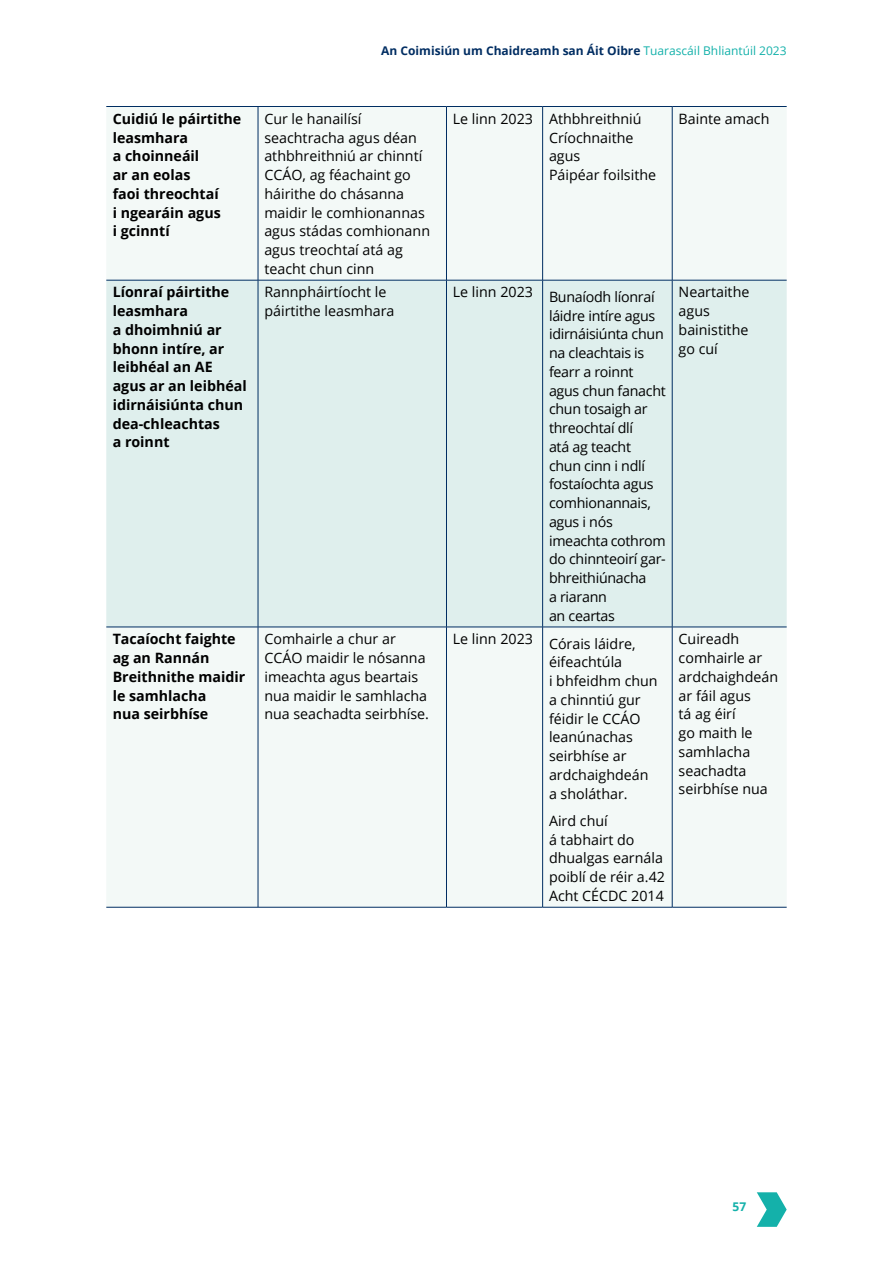
<style>
.page{position:relative;width:893px;height:1263px;background:#fff}
.page>*{position:absolute;margin:0;border:0;box-sizing:border-box;transform-origin:0 0}
.WRC_body_2024{font:14.25px/18.8px "Open Sans";color:#000}
.WRC_body_2024-2{font:700 14.25px/18.8px "Open Sans";color:#000}
.WRC_body_2024-3{font:14.25px/18.8px "Open Sans";letter-spacing:-.02em;color:#000}
.t1{font:700 12px "Open Sans";color:#002d62}
.t2{font:700 12px "Open Sans";color:#14b1aa}
.s1{font-weight:400;color:#14b1aa}
</style>
<div class="page">
<svg style="left:757px;top:1192px;width:30px;height:35px"></svg>
<div style="left:106px;top:107px;width:681px;height:800px;background:#f3f9f7"></div>
<div style="left:106px;top:281px;width:681px;height:346px;background:#dfefed"></div>
<hr style="left:106px;top:106px;width:152px;height:1px;background:#002d62">
<hr style="left:258px;top:106px;width:188px;height:1px;background:#002d62">
<hr style="left:258px;top:107px;width:1px;height:173px;background:#002d62">
<hr style="left:446px;top:106px;width:97px;height:1px;background:#002d62">
<hr style="left:446px;top:107px;width:1px;height:173px;background:#002d62">
<hr style="left:543px;top:106px;width:129px;height:1px;background:#002d62">
<hr style="left:542px;top:107px;width:1px;height:173px;background:#002d62">
<hr style="left:672px;top:106px;width:115px;height:1px;background:#002d62">
<hr style="left:672px;top:107px;width:1px;height:173px;background:#002d62">
<hr style="left:106px;top:280px;width:152px;height:1px;background:#002d62">
<hr style="left:258px;top:280px;width:188px;height:1px;background:#002d62">
<hr style="left:258px;top:280px;width:1px;height:347px;background:#002d62">
<hr style="left:446px;top:280px;width:97px;height:1px;background:#002d62">
<hr style="left:446px;top:280px;width:1px;height:347px;background:#002d62">
<hr style="left:543px;top:280px;width:129px;height:1px;background:#002d62">
<hr style="left:542px;top:280px;width:1px;height:347px;background:#002d62">
<hr style="left:672px;top:280px;width:115px;height:1px;background:#002d62">
<hr style="left:672px;top:280px;width:1px;height:347px;background:#002d62">
<hr style="left:106px;top:627px;width:152px;height:1px;background:#002d62">
<hr style="left:258px;top:627px;width:188px;height:1px;background:#002d62">
<hr style="left:258px;top:627px;width:1px;height:280px;background:#002d62">
<hr style="left:446px;top:627px;width:97px;height:1px;background:#002d62">
<hr style="left:446px;top:627px;width:1px;height:280px;background:#002d62">
<hr style="left:543px;top:627px;width:129px;height:1px;background:#002d62">
<hr style="left:542px;top:627px;width:1px;height:280px;background:#002d62">
<hr style="left:672px;top:627px;width:115px;height:1px;background:#002d62">
<hr style="left:672px;top:627px;width:1px;height:280px;background:#002d62">
<hr style="left:106px;top:907px;width:152px;height:1px;background:#002d62">
<hr style="left:258px;top:907px;width:188px;height:1px;background:#002d62">
<hr style="left:446px;top:907px;width:97px;height:1px;background:#002d62">
<hr style="left:543px;top:907px;width:129px;height:1px;background:#002d62">
<hr style="left:672px;top:907px;width:115px;height:1px;background:#002d62">
<p class="t1" style="left:381px;top:43px;width:407px">An Coimisiún um Chaidreamh san Áit Oibre <span class="s1">Tuarascáil Bhliantúil 2023</span></p>
<p class="WRC_body_2024-2" style="left:113px;top:109px;width:130px">Cuidiú le páirtithe leasmhara<br>a choinneáil<br>ar an eolas<br>faoi threochtaí<br>i ngearáin agus<br>i gcinntí</p>
<p class="WRC_body_2024" style="left:264px;top:109px;width:167px">Cur le hanailísí seachtracha agus déan athbhreithniú ar chinntí<br>CCÁO, ag féachaint go háirithe do chásanna maidir le comhionannas agus stádas comhionann agus treochtaí atá ag teacht chun cinn</p>
<p class="WRC_body_2024" style="left:453px;top:109px;width:82px">Le linn 2023</p>
<p class="WRC_body_2024" style="left:549px;top:109px;width:109px">Athbhreithniú<br>Críochnaithe agus<br>Páipéar foilsithe</p>
<p class="WRC_body_2024" style="left:679px;top:109px;width:92px">Bainte amach</p>
<p class="WRC_body_2024-2" style="left:113px;top:283px;width:136px">Líonraí páirtithe leasmhara<br>a dhoimhniú ar bhonn intíre, ar leibhéal an AE agus ar an leibhéal idirnáisiúnta chun dea-chleachtas<br>a roinnt</p>
<p class="WRC_body_2024" style="left:264px;top:283px;width:132px">Rannpháirtíocht le páirtithe leasmhara</p>
<p class="WRC_body_2024" style="left:453px;top:283px;width:82px">Le linn 2023</p>
<p class="WRC_body_2024-3" style="left:549px;top:287px;width:118px">Bunaíodh líonraí láidre intíre agus idirnáisiúnta chun na cleachtais is fearr a roinnt agus chun fanacht chun tosaigh ar threochtaí dlí<br>atá ag teacht chun cinn i ndlí fostaíochta agus comhionannais, agus i nós imeachta cothrom do chinnteoirí gar&shy;bhreithiúnacha<br>a riarann<br>an ceartas</p>
<p class="WRC_body_2024" style="left:679px;top:283px;width:72px">Neartaithe agus bainistithe go cuí</p>
<p class="WRC_body_2024-2" style="left:113px;top:629px;width:134px">Tacaíocht faighte ag an Rannán<br>Breithnithe maidir le samhlacha<br>nua seirbhíse</p>
<p class="WRC_body_2024" style="left:264px;top:629px;width:166px">Comhairle a chur ar<br>CCÁO maidir le nósanna imeachta agus beartais nua maidir le samhlacha nua seachadta seirbhíse.</p>
<p class="WRC_body_2024" style="left:453px;top:629px;width:82px">Le linn 2023</p>
<p class="WRC_body_2024" style="left:549px;top:634px;width:110px">Córais láidre, éifeachtúla<br>i bhfeidhm chun a chinntiú gur féidir le CCÁO leanúnachas seirbhíse ar ardchaighdeán a sholáthar.</p>
<p class="WRC_body_2024" style="left:549px;top:811px;width:117px">Aird chuí<br>á tabhairt do dhualgas earnála poiblí de réir a.42<br>Acht CÉCDC 2014</p>
<p class="WRC_body_2024" style="left:679px;top:629px;width:101px">Cuireadh comhairle ar ardchaighdeán ar fáil agus<br>tá ag éirí<br>go maith le samhlacha seachadta seirbhíse nua</p>
<p class="t2" style="left:733px;top:1198px;width:15px">57</p>
</div>
